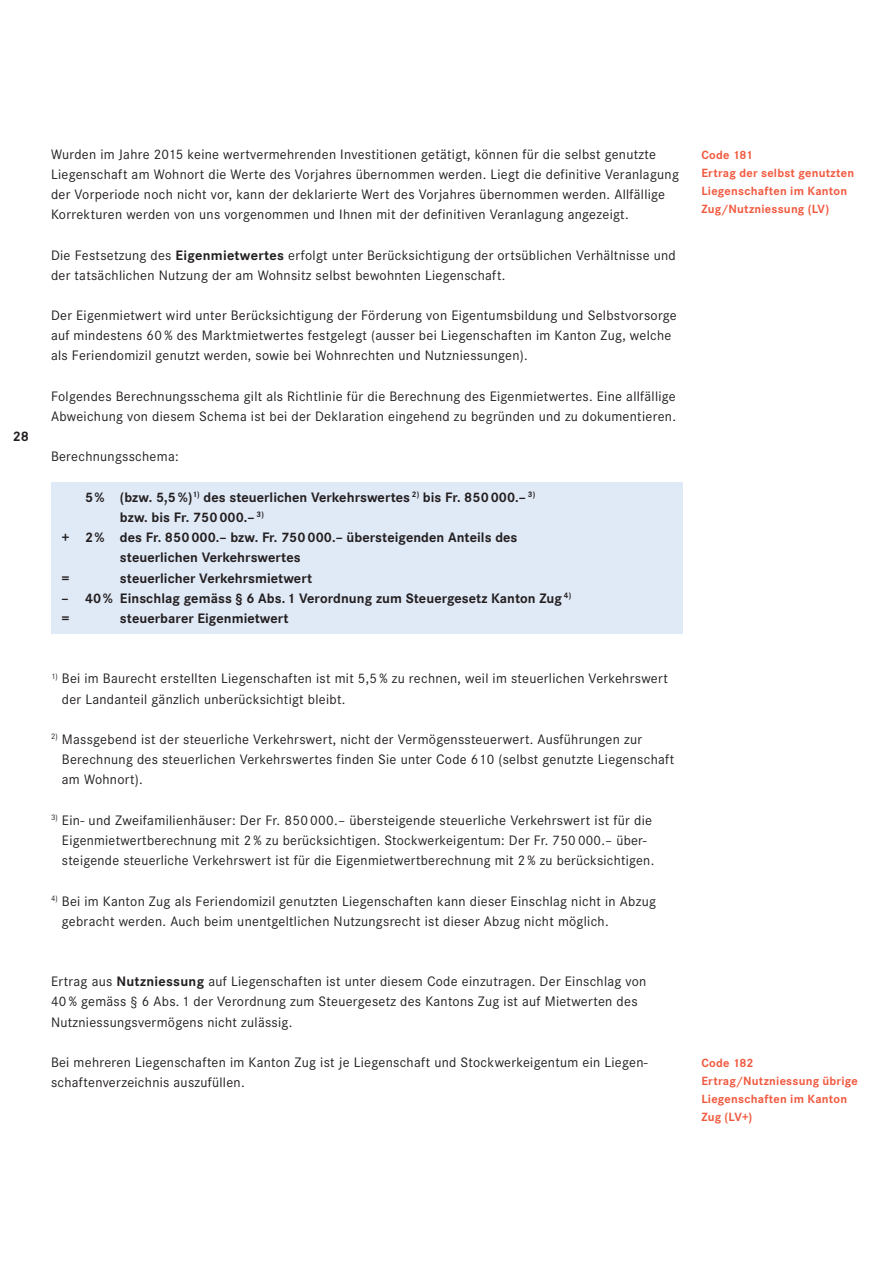
<style>
.page{position:relative;width:893px;height:1263px;background:#fff}
.page>*{position:absolute;margin:0;border:0;box-sizing:border-box;transform-origin:0 0}
.t1{font:14.25px/20.2px "Corporate S";letter-spacing:.02em;color:#231f20}
.t2{font:700 14.25px/20.2px "Corporate S";letter-spacing:.005em;color:#231f20}
.t3{font:700 12.3px/18px "Corporate S";letter-spacing:.015em;color:#f15a40}
.s1{font-weight:700}
</style>
<div class="page">
<div style="left:51px;top:482px;width:631px;height:152px;background:#e0e9f6"></div>
<p class="t2" style="left:13px;top:428px;width:18px">28</p>
<p class="t1" style="left:51px;top:145px;width:629px">Wurden im Jahre 2015 keine wertvermehrenden Investitionen getätigt, können für die selbst genutzte Liegenschaft am Wohnort die Werte des Vorjahres übernommen werden. Liegt die definitive Veranlagung der Vorperiode noch nicht vor, kann der deklarierte Wert des Vorjahres übernommen werden. Allfällige Korrekturen werden von uns vorgenommen und Ihnen mit der definitiven Veranlagung angezeigt.</p>
<p class="t1" style="left:51px;top:245px;width:626px">Die Festsetzung des <span class="s1">Eigenmietwertes</span> erfolgt unter Berücksichtigung der ortsüblichen Verhältnisse und der tatsächlichen Nutzung der am Wohnsitz selbst bewohnten Liegenschaft.</p>
<p class="t1" style="left:51px;top:306px;width:627px">Der Eigenmietwert wird unter Berücksichtigung der Förderung von Eigentums bildung und Selbstvorsorge auf mindestens 60 % des Marktmietwertes festgelegt (ausser bei Liegenschaften im Kanton Zug, welche als Feriendomizil genutzt werden, sowie bei Wohnrechten und Nutzniessungen).</p>
<p class="t1" style="left:51px;top:387px;width:626px">Folgendes Berechnungsschema gilt als Richtlinie für die Berechnung des Eigenmietwertes. Eine allfällige<br>Abweichung von diesem Schema ist bei der Deklaration eingehend zu begründen und zu dokumentieren.</p>
<p class="t1" style="left:51px;top:447px;width:129px">Berechnungsschema:</p>
<p class="t2" style="left:85px;top:488px;width:452px">5% (bzw. 5,5 %)<sup>1)</sup> des steuerlichen Verkehrswertes <sup>2)</sup> bis Fr. 850 000.– <sup>3)</sup></p>
<p class="t2" style="left:120px;top:508px;width:145px">bzw. bis Fr. 750 000.– <sup>3)</sup></p>
<p class="t2" style="left:62px;top:529px;width:457px">+ 2% des Fr. 850 000.– bzw. Fr. 750 000.– übersteigenden Anteils des</p>
<p class="t2" style="left:120px;top:549px;width:182px">steuerlichen Verkehrswertes</p>
<p class="t2" style="left:62px;top:569px;width:10px">=</p>
<p class="t2" style="left:120px;top:569px;width:194px">steuerlicher Verkehrsmietwert</p>
<p class="t2" style="left:62px;top:589px;width:511px">– 40% Einschlag gemäss § 6 Abs. 1 Verordnung zum Steuergesetz Kanton Zug <sup>4) </sup>=</p>
<p class="t2" style="left:120px;top:609px;width:170px">steuerbarer Eigenmietwert</p>
<p class="t1" style="left:62px;top:669px;width:607px;text-indent:-11px"><sup>1)</sup> Bei im Baurecht erstellten Liegenschaften ist mit 5,5 % zu rechnen, weil im steuerlichen Verkehrswert der Landanteil gänzlich unberücksichtigt bleibt.</p>
<p class="t1" style="left:62px;top:730px;width:614px;text-indent:-11px"><sup>2)</sup> Massgebend ist der steuerliche Verkehrswert, nicht der Vermögenssteuerwert. Ausführungen zur<br>Berechnung des steuerlichen Verkehrswertes finden Sie unter Code 610 (selbst genutzte Liegenschaft am Wohnort).</p>
<p class="t1" style="left:62px;top:811px;width:594px;text-indent:-11px"><sup>3)</sup> Ein- und Zweifamilienhäuser: Der Fr. 850 000.– übersteigende steuerliche Verkehrswert ist für die<br>Eigenmietwertberechnung mit 2 % zu berücksichtigen. Stockwerkeigentum: Der Fr. 750 000.– über&shy;steigende steuerliche Verkehrswert ist für die Eigenmietwertberechnung mit 2 % zu berücksichtigen.</p>
<p class="t1" style="left:62px;top:892px;width:595px;text-indent:-11px"><sup>4)</sup> Bei im Kanton Zug als Feriendomizil genutzten Liegenschaften kann dieser Einschlag nicht in Abzug gebracht werden. Auch beim unentgeltlichen Nutzungsrecht ist dieser Abzug nicht möglich.</p>
<p class="t1" style="left:51px;top:972px;width:597px">Ertrag aus <span class="s1">Nutzniessung</span> auf Liegenschaften ist unter diesem Code einzutragen. Der Einschlag von<br>40 % gemäss § 6 Abs. 1 der Verordnung zum Steuergesetz des Kantons Zug ist auf Mietwerten des<br>Nutznies sungsvermögens nicht zulässig.</p>
<p class="t1" style="left:51px;top:1053px;width:598px">Bei mehreren Liegenschaften im Kanton Zug ist je Liegenschaft und Stock werk eigentum ein Liegen&shy;schaftenverzeichnis auszufüllen.</p>
<p class="t3" style="left:701px;top:147px;width:154px">Code 181<br>Ertrag der selbst genutzten<br>Liegen schaften im Kanton<br>Zug/Nutz niessung (LV)</p>
<p class="t3" style="left:701px;top:1055px;width:158px">Code 182<br>Ertrag/Nutzniessung übrige<br>Liegenschaften im Kanton<br>Zug (LV+)</p>
</div>
